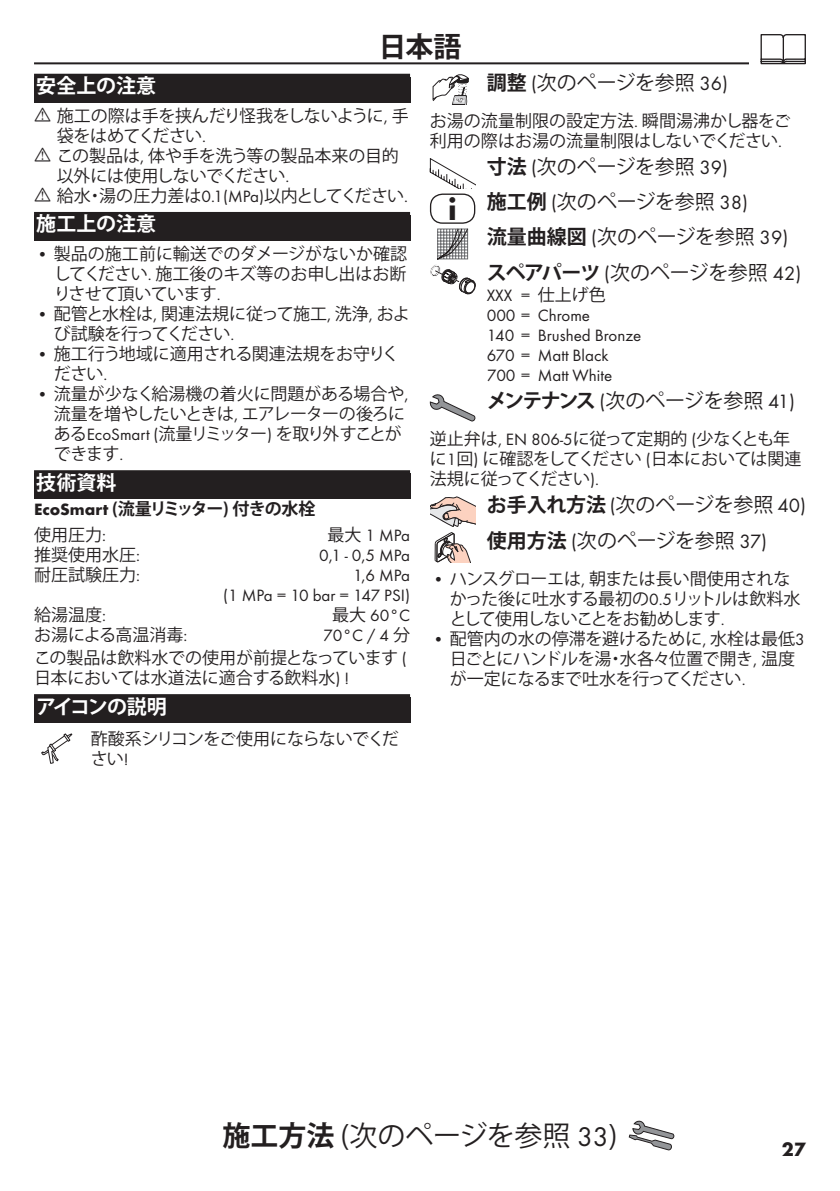
<style>
.page{position:relative;width:840px;height:1191px;background:#fff}
.page>*{position:absolute;margin:0;border:0;box-sizing:border-box;transform-origin:0 0}
.t1{font:700 32px "Futura TOT";color:#231f20}
.Montage_mit_Symbol_J{font:28px "Koz Go Pr 6 N";letter-spacing:-.01em;color:#231f20}
.Sprache_Rahmenwechse{font:700 28px "Koz Go Pr 6 N";color:#231f20}
.Ueberschrift_Grafik{font:20px "Koz Go Pr 6 N";letter-spacing:-.01em;color:#231f20}
.Ueberschrift_o_Absat{font:20px "Koz Go Pr 6 N";letter-spacing:-.01em;color:#231f20}
.Ueberschrift_JP{font:700 20px "Koz Go Pr 6 N";letter-spacing:-.005em;color:#fff}
.Ueberschrift_JP-2{font:700 20px "Koz Go Pr 6 N";letter-spacing:-.08em;color:#fff}
.Ueberschrift___JP{font:700 20px "Koz Go Pr 6 N";color:#fff}
.t2{font:700 20px "Futura TOT";color:#231f20}
.Normaltext_nach_Graf{font:17px/20px "Koz Go Pr 6 N";letter-spacing:-.02em;color:#231f20}
.Farbe_JP{font:17px/20px "Futura TOT Boo";color:#231f20}
.Techn__Daten_JP{font:17px/20px "Futura TOT Boo";color:#231f20;text-align:right}
.Normaltext_nach_Graf-2{font:17px/20px "Koz Go Pr 6 N";color:#231f20}
.Normaltext_JP{font:17px/20px "Koz Go Pr 6 N";color:#231f20}
.Techn__Daten_JP-2{font:17px "Koz Go Pr 6 N";color:#231f20}
.Hinweis_JP{font:700 17px "Koz Go Pr 6 N";letter-spacing:-.075em;color:#231f20}
.Normaltext_Grafik_JP{font:17px/20px "Koz Go Pr 6 N";letter-spacing:-.04em;color:#231f20}
.s1{font-family:"Futura TOT Boo"}
.s2{font-family:"Futura TOT"}
.s3{font-family:"Koz Go Pr 6 N"}
.s4{font-weight:700}
</style>
<div class="page">
<hr style="left:34px;top:62px;width:771px;height:2px;background:#231f20">
<div style="left:748px;top:34px;width:68px;height:34px;background:#fff"></div>
<svg style="left:760px;top:34px;width:45px;height:30px"></svg>
<svg style="left:628px;top:1120px;width:46px;height:30px"></svg>
<div style="left:34px;top:74px;width:376px;height:28px;background:#231f20"></div>
<div style="left:34px;top:212px;width:376px;height:28px;background:#231f20"></div>
<div style="left:34px;top:473px;width:376px;height:26px;background:#231f20"></div>
<div style="left:34px;top:470px;width:376px;height:28px;background:#231f20"></div>
<div style="left:34px;top:694px;width:376px;height:28px;background:#231f20"></div>
<svg style="left:41px;top:733px;width:32px;height:30px"></svg>
<svg style="left:432px;top:74px;width:36px;height:31px"></svg>
<svg style="left:429px;top:158px;width:46px;height:30px"></svg>
<div style="left:429px;top:193px;width:46px;height:31px;border:1px solid #231f20;border-radius:12px"></div>
<svg style="left:430px;top:229px;width:45px;height:65px"></svg>
<svg style="left:429px;top:394px;width:46px;height:27px"></svg>
<svg style="left:430px;top:497px;width:45px;height:65px"></svg>
<p class="Sprache_Rahmenwechse" style="left:378px;top:30px;width:84px">日本語</p>
<p class="Ueberschrift___JP" style="left:36px;top:75px;width:121px">安全上の注意</p>
<p class="Normaltext_nach_Graf" style="left:57px;top:106px;width:353px">施工の際は手を挟んだり怪我をしないように<span class="s1">,</span> 手袋をはめてください<span class="s1">.</span></p>
<p class="Normaltext_nach_Graf" style="left:57px;top:146px;width:343px">この製品は<span class="s1">,</span> 体や手を洗う等の製品本来の目的以外には使用しないでください<span class="s1">.</span></p>
<p class="Normaltext_nach_Graf" style="left:57px;top:186px;width:353px">給水・湯の圧力差は<span class="s1">0.1(MPa)</span>以内としてください<span class="s1">.</span></p>
<p class="Ueberschrift_JP" style="left:36px;top:213px;width:121px">施工上の注意</p>
<p class="Normaltext_nach_Graf" style="left:54px;top:244px;width:354px;text-align:justify;text-indent:-17px"><span class="s1">•</span> 製品の施工前に輸送でのダメージがないか確認してください<span class="s1">.</span> 施工後のキズ等のお申し出はお断りさせて頂いています<span class="s1">.</span></p>
<p class="Normaltext_nach_Graf" style="left:54px;top:304px;width:357px;text-indent:-17px"><span class="s1">•</span> 配管と水栓は<span class="s1">,</span> 関連法規に従って施工<span class="s1">,</span> 洗浄<span class="s1">,</span> および試験を行ってください<span class="s1">.</span></p>
<p class="Normaltext_nach_Graf" style="left:54px;top:344px;width:346px;text-indent:-17px"><span class="s1">•</span> 施工行う地域に適用される関連法規をお守りください<span class="s1">.</span></p>
<p class="Normaltext_nach_Graf" style="left:54px;top:384px;width:356px;text-indent:-17px"><span class="s1">•</span> 流量が少なく給湯機の着火に問題がある場合や<span class="s1">,</span>流量を増やしたいときは<span class="s1">,</span> エアレーターの後ろにある<span class="s1">EcoSmart (</span>流量リミッター<span class="s1">)</span> を取り外すことができます<span class="s1">.</span></p>
<p class="Ueberschrift_JP" style="left:36px;top:471px;width:81px">技術資料</p>
<p class="Hinweis_JP" style="left:34px;top:499px;width:283px"><span class="s2">EcoSmart</span> (流量リミッター) 付きの水栓</p>
<p class="Techn__Daten_JP-2" style="left:34px;top:525px;width:73px">使用圧力<span class="s1">:</span></p>
<p class="Techn__Daten_JP" style="left:327px;top:525px;width:84px"><span class="s3">最大</span> 1 MPa</p>
<p class="Techn__Daten_JP-2" style="left:34px;top:545px;width:107px">推奨使用水圧<span class="s1">:</span></p>
<p class="Techn__Daten_JP" style="left:319px;top:545px;width:92px">0,1 - 0,5 MPa</p>
<p class="Techn__Daten_JP-2" style="left:34px;top:565px;width:107px">耐圧試験圧力<span class="s1">:</span></p>
<p class="Techn__Daten_JP" style="left:223px;top:565px;width:188px">1,6 MPa<br>(1 MPa = 10 bar = 147 PSI)</p>
<p class="Techn__Daten_JP-2" style="left:34px;top:605px;width:73px">給湯温度<span class="s1">:</span></p>
<p class="Techn__Daten_JP" style="left:332px;top:605px;width:79px"><span class="s3">最大</span> 60°C</p>
<p class="Techn__Daten_JP-2" style="left:34px;top:625px;width:155px">お湯による高温消毒<span class="s1">:</span></p>
<p class="Techn__Daten_JP" style="left:323px;top:625px;width:88px">70°C / 4 <span class="s3">分</span></p>
<p class="Normaltext_JP" style="left:34px;top:648px;width:374px">この製品は飲料水での使用が前提となっています <span class="s1">(</span>日本においては水道法に適合する飲料水<span class="s1">) !</span></p>
<p class="Ueberschrift_JP-2" style="left:36px;top:695px;width:132px">アイコンの説明</p>
<p class="Normaltext_Grafik_JP" style="left:91px;top:729px;width:309px">酢酸系シリコンをご使用にならないでください<span class="s1">!</span></p>
<p class="Ueberschrift_Grafik" style="left:486px;top:71px;width:243px"><span class="s4">調整</span> <span class="s1">(</span>次のページを参照 <span class="s1">36)</span></p>
<p class="Normaltext_nach_Graf-2" style="left:429px;top:111px;width:362px">お湯の流量制限の設定方法<span class="s1">.</span> 瞬間湯沸かし器をご利用の際はお湯の流量制限はしないでください<span class="s1">.</span></p>
<p class="Ueberschrift_Grafik" style="left:486px;top:155px;width:243px"><span class="s4">寸法</span> <span class="s1">(</span>次のページを参照 <span class="s1">39)</span></p>
<p class="Ueberschrift_Grafik" style="left:486px;top:190px;width:263px"><span class="s4">施工例</span> <span class="s1">(</span>次のページを参照 <span class="s1">38)</span></p>
<p class="Ueberschrift_Grafik" style="left:486px;top:226px;width:303px"><span class="s4">流量曲線図</span> <span class="s1">(</span>次のページを参照 <span class="s1">39)</span></p>
<p class="Ueberschrift_o_Absat" style="left:486px;top:261px;width:316px"><span class="s4">スペアパーツ</span> <span class="s1">(</span>次のページを参照 <span class="s1">42)</span></p>
<p class="Farbe_JP" style="left:486px;top:286px;width:156px">XXX = <span class="s3">仕上げ色<br></span>000 = Chrome<br>140 = Brushed Bronze<br>670 = Matt Black<br>700 = Matt White</p>
<p class="Ueberschrift_Grafik" style="left:486px;top:390px;width:309px"><span class="s4">メンテナンス</span> <span class="s1">(</span>次のページを参照 <span class="s1">41)</span></p>
<p class="Normaltext_nach_Graf" style="left:429px;top:429px;width:373px">逆止弁は<span class="s1">, EN 806-5</span>に従って定期的 <span class="s1">(</span>少なくとも年に<span class="s1">1</span>回<span class="s1">)</span> に確認をしてください <span class="s1">(</span>日本においては関連法規に従ってください<span class="s1">).</span></p>
<p class="Ueberschrift_Grafik" style="left:486px;top:493px;width:320px"><span class="s4">お手入れ方法</span> <span class="s1">(</span>次のページを参照 <span class="s1">40)</span></p>
<p class="Ueberschrift_Grafik" style="left:486px;top:529px;width:282px"><span class="s4">使用方法</span> <span class="s1">(</span>次のページを参照 <span class="s1">37)</span></p>
<p class="Normaltext_nach_Graf" style="left:449px;top:568px;width:352px;text-indent:-17px"><span class="s1">•</span> ハンスグローエは<span class="s1">,</span> 朝または長い間使用されなかった後に吐水する最初の<span class="s1">0.5</span>リットルは飲料水として使用しないことをお勧めします<span class="s1">.</span></p>
<p class="Normaltext_nach_Graf" style="left:449px;top:628px;width:356px;text-indent:-17px"><span class="s1">•</span> 配管内の水の停滞を避けるために<span class="s1">,</span> 水栓は最低<span class="s1">3</span>日ごとにハンドルを湯・水各々位置で開き<span class="s1">,</span> 温度が一定になるまで吐水を行ってください<span class="s1">.</span></p>
<p class="t1" style="left:448px;top:190px;width:10px">i</p>
<p class="Montage_mit_Symbol_J" style="left:222px;top:1119px;width:396px"><span class="s4">施工方法</span> (次のページを参照 <span class="s1">33</span>)</p>
<p class="t2" style="left:781px;top:1136px;width:25px">27</p>
</div>
